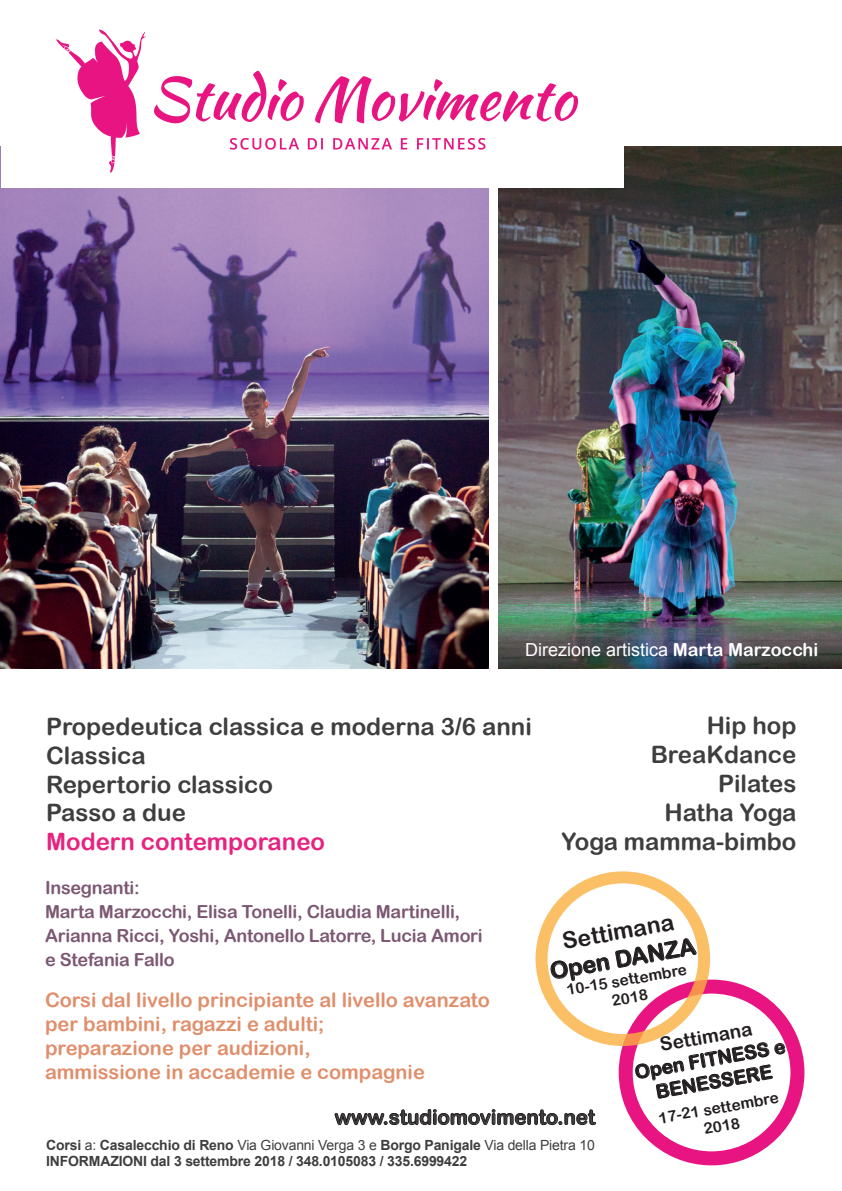
<style>
.page{position:relative;width:842px;height:1191px;background:#fff}
.page>*{position:absolute;margin:0;border:0;box-sizing:border-box;transform-origin:0 0}
.t1{font:24px/28.8px "Arial Rounded MT Bold";color:#3e3e3f}
.t2{font:24px "Arial Rounded MT Bold";color:#e7237f}
.t3{font:23px/27.6px "Arial Rounded MT Bold";color:#231f20;text-align:center}
.t4{font:20.3px "Arial Rounded MT Bold";color:#3e3e3f}
.t5{font:20px/24px "Arial Rounded MT Bold";color:#e08f6c}
.t6{font:19px/22.8px "Arial Rounded MT Bold";color:#231f20;text-align:center}
.t7{font:18px/24px "Arial Rounded MT Bold";letter-spacing:-.015em;color:#7c5873}
.t8{font:18px "Arial";color:#fff}
.t9{font:15.4px/18.5px "Arial Rounded MT Bold";color:#231f20;text-align:center}
.t10{font:700 14px/16.8px "Arial";letter-spacing:-.01em;color:#3e3e3f}
.s1{font-family:"Arial Rounded MT Bold"}
.s2{font-weight:400}
</style>
<div class="page">
<img style="left:1px;top:188px;width:488px;height:481px">
<img style="left:498px;top:146px;width:344px;height:523px">
<div style="left:1px;top:0;width:623px;height:188px;background:#fff"></div>
<img style="left:56px;top:29px;width:522px;height:144px">
<div style="left:619px;top:979px;width:185px;height:186px;border:14px solid #e81481;border-radius:50%"></div>
<div style="left:535px;top:871px;width:175px;height:175px;border:12px solid #fbb03f;border-radius:50%"></div>
<svg style="left:550px;top:937px;width:147px;height:45px"></svg>
<svg style="left:634px;top:1041px;width:152px;height:58px"></svg>
<svg style="left:334px;top:1109px;width:262px;height:16px"></svg>
<p class="t8" style="left:525px;top:637px;width:295px">Direzione artistica <span class="s1">Marta Marzocchi</span></p>
<p class="t1" style="left:46px;top:712px;width:487px">Propedeutica classica e moderna 3/6 anni<br>Classica<br>Repertorio classico<br>Passo a due</p>
<p class="t2" style="left:46px;top:827px;width:280px">Modern contemporaneo</p>
<p class="t1" style="left:561px;top:711px;width:237px;text-align:right">Hip hop<br>BreaKdance<br>Pilates<br>Hatha Yoga<br>Yoga mamma-bimbo</p>
<p class="t7" style="left:45px;top:875px;width:439px">Insegnanti:<br>Marta Marzocchi, Elisa Tonelli, Claudia Martinelli, Arianna Ricci, Yoshi, Antonello Latorre, Lucia Amori e Stefania Fallo</p>
<p class="t5" style="left:45px;top:988px;width:446px">Corsi dal livello principiante al livello avanzato per bambini, ragazzi e adulti;<br>preparazione per audizioni,<br>ammissione in accademie e compagnie</p>
<p class="t4" style="left:335px;top:1105px;width:262px">www.studiomovimento.net</p>
<p class="t10" style="left:46px;top:1136px;width:550px">Corsi <span class="s2">a:</span> Casalecchio di Reno <span class="s2">Via Giovanni Verga 3 e</span> Borgo Panigale <span class="s2">Via della Pietra 10<br></span>INFORMAZIONI dal 3 settembre 2018 / 348.0105083 / 335.6999422</p>
<p class="t3" style="left:543px;top:930px;width:149px;rotate:-10deg">Settimana<br>Open DANZA</p>
<p class="t9" style="left:565px;top:980px;width:124px;rotate:-10deg">10-15 settembre<br>2018</p>
<p class="t6" style="left:629px;top:1038px;width:154px;rotate:-10deg">Settimana<br>Open FITNESS e<br>BENESSERE</p>
<p class="t9" style="left:657px;top:1108px;width:124px;rotate:-10deg">17-21 settembre<br>2018</p>
</div>
